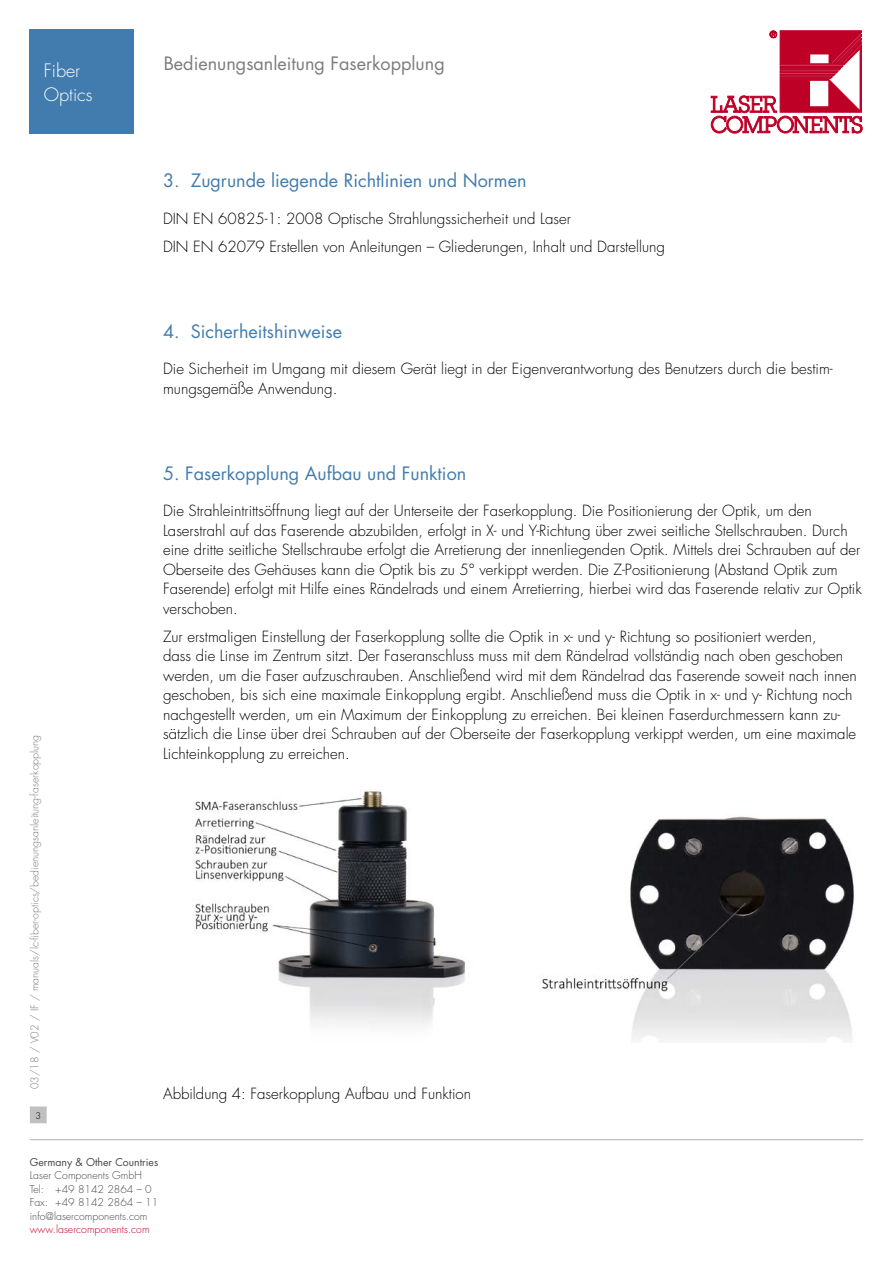
<style>
.page{position:relative;width:893px;height:1263px;background:#fff}
.page>*{position:absolute;margin:0;border:0;box-sizing:border-box;transform-origin:0 0}
.t1{font:18px "Futura Std";color:#427cae}
.t2{font:18px "Futura Std";color:#7c7c7c}
.t3{font:300 18px/24px "Futura Std";color:#fff}
.t4{font:300 15px/19.5px "Futura Std";color:#000}
.t5{font:300 10.5px/13.5px "Futura Std";color:#484848}
.t6{font:300 10.5px "Futura Std";color:#7c7c7c}
.t7{font:300 10.5px "Futura Std";color:#be0027}
.t8{font:10.5px "Futura Std";color:#484848}
.t9{font:300 9px "Futura Std";color:#000}
</style>
<div class="page">
<svg style="left:710px;top:30px;width:153px;height:104px"></svg>
<svg style="left:711px;top:31px;width:151px;height:102px"></svg>
<hr style="left:30px;top:1139px;width:833px;height:1px;background:#c0c0c0">
<div style="left:31px;top:1107px;width:15px;height:16px;background:#c0c0c0"></div>
<div style="left:30px;top:1106px;width:17px;height:17px;border:1px solid #c0c0c0"></div>
<img style="left:194px;top:790px;width:272px;height:236px">
<img style="left:542px;top:816px;width:312px;height:226px">
<div style="left:30px;top:30px;width:104px;height:104px;background:#427cae"></div>
<p class="t3" style="left:44px;top:59px;width:50px">Fiber<br>Optics</p>
<p class="t6" style="left:28px;top:1089px;width:356px;rotate:-90deg">03/18 / V02 / IF / manuals/lc-fiber-optics/bedienungsanleitung-faserkopplung</p>
<p class="t9" style="left:35px;top:1110px;width:7px">3</p>
<p class="t2" style="left:164px;top:52px;width:283px">Bedienungsanleitung Faserkopplung</p>
<p class="t1" style="left:163px;top:169px;width:365px">3. Zugrunde liegende Richtlinien und Normen</p>
<p class="t4" style="left:163px;top:205px;width:503px;line-height:28px">DIN EN 60825-1: 2008 Optische Strahlungssicherheit und Laser<br>DIN EN 62079 Erstellen von Anleitungen – Gliederungen, Inhalt und Darstellung</p>
<p class="t1" style="left:163px;top:320px;width:180px">4. Sicherheitshinweise</p>
<p class="t4" style="left:163px;top:359px;width:671px">Die Sicherheit im Umgang mit diesem Gerät liegt in der Eigenverantwortung des Benutzers durch die bestim&shy;mungsgemäße Anwendung.</p>
<p class="t1" style="left:163px;top:462px;width:305px">5. Faserkopplung Aufbau und Funktion</p>
<p class="t4" style="left:163px;top:502px;width:700px">Die Strahleintrittsöffnung liegt auf der Unterseite der Faserkopplung. Die Positionierung der Optik, um den Laserstrahl auf das Faserende abzubilden, erfolgt in X- und Y-Richtung über zwei seitliche Stellschrauben. Durch eine dritte seitliche Stellschraube erfolgt die Arretierung der innenliegenden Optik. Mittels drei Schrauben auf der Oberseite des Gehäuses kann die Optik bis zu 5° verkippt werden. Die Z-Positionierung (Abstand Optik zum Faserende) erfolgt mit Hilfe eines Rändelrads und einem Arretierring, hierbei wird das Faserende relativ zur Optik verschoben.</p>
<p class="t4" style="left:163px;top:627px;width:695px">Zur erstmaligen Einstellung der Faserkopplung sollte die Optik in x- und y- Richtung so positioniert werden,<br>dass die Linse im Zentrum sitzt. Der Faseranschluss muss mit dem Rändelrad vollständig nach oben geschoben werden, um die Faser aufzuschrauben. Anschließend wird mit dem Rändelrad das Faserende soweit nach innen geschoben, bis sich eine maximale Einkopplung ergibt. Anschließend muss die Optik in x- und y- Richtung noch nachgestellt werden, um ein Maximum der Einkopplung zu erreichen. Bei kleinen Faserdurchmessern kann zu&shy;sätzlich die Linse über drei Schrauben auf der Oberseite der Faserkopplung verkippt werden, um eine maximale Lichteinkopplung zu erreichen.</p>
<p class="t4" style="left:163px;top:1084px;width:309px">Abbildung 4: Faserkopplung Aufbau und Funktion</p>
<p class="t8" style="left:30px;top:1155px;width:130px">Germany &amp; Other Countries</p>
<p class="t5" style="left:30px;top:1169px;width:130px">Laser Components GmbH<br>Tel: +49 8142 2864 – 0<br>Fax: +49 8142 2864 – 11 info@lasercomponents.com</p>
<p class="t7" style="left:30px;top:1223px;width:121px">www.lasercomponents.com</p>
</div>
